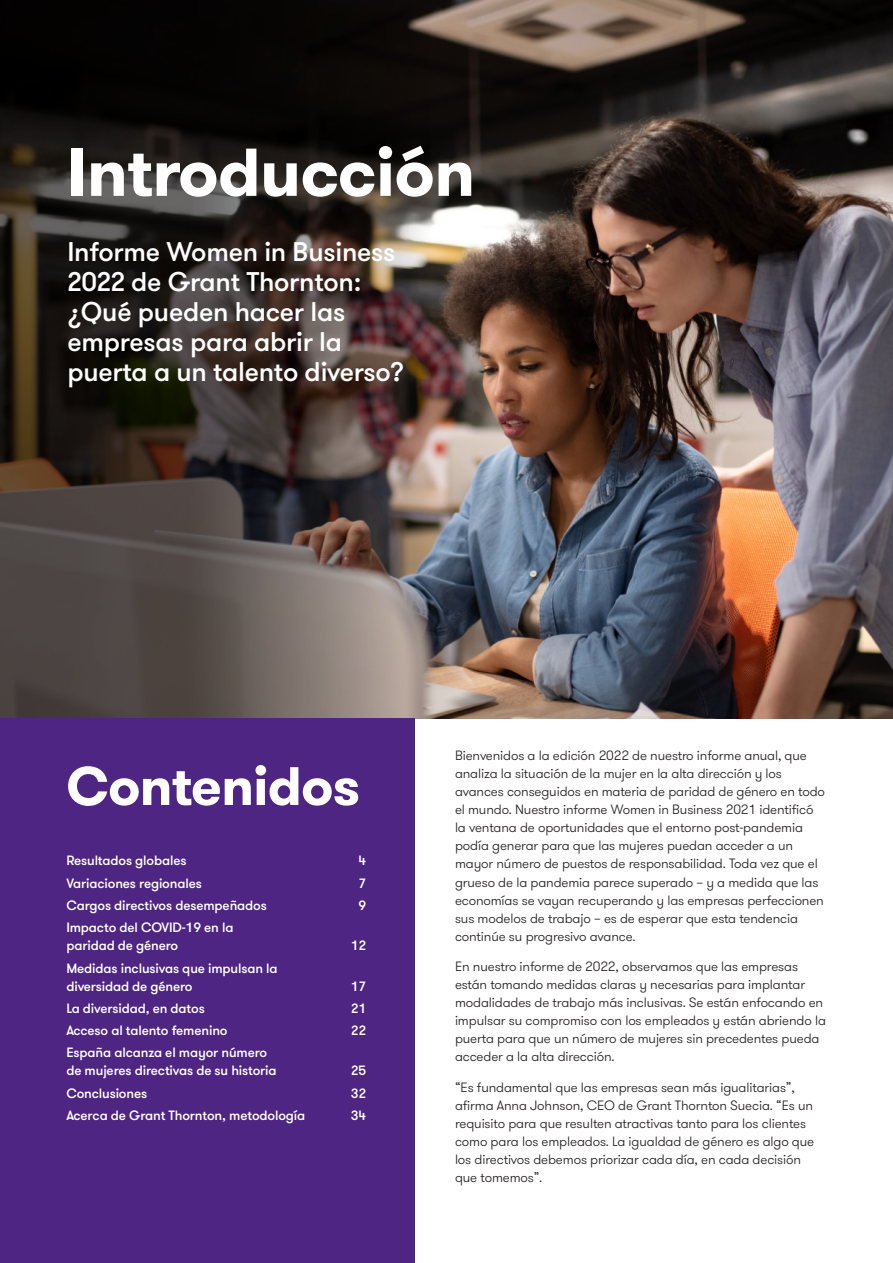
<style>
.page{position:relative;width:893px;height:1263px;background:#fff}
.page>*{position:absolute;margin:0;border:0;box-sizing:border-box;transform-origin:0 0}
._01_Headline_one_Bol{font:700 67.5px "GT Walsheim Pro";letter-spacing:-.01em;color:#fff}
._01_Headline_one_36p{font:700 54px "GT Walsheim Pro";letter-spacing:-.015em;color:#fff}
._03_Headline_three_M{font:500 27px/30px "GT Walsheim Pro";letter-spacing:-.01em;color:#fff}
._11_Body_text{font:300 13.5px/18px "GT Walsheim Pro";letter-spacing:-.01em;color:#231f20}
._11_Body_text-2{font:500 13.5px "GT Walsheim Pro";letter-spacing:-.01em;color:#fff}
</style>
<div class="page">
<img style="left:551px;top:0;width:342px;height:719px">
<img style="left:0;top:0;width:551px;height:719px">
<div style="left:0;top:719px;width:414px;height:544px;background:#4e2582"></div>
<p class="_01_Headline_one_Bol" style="left:67px;top:128px;width:409px">Introducción</p>
<p class="_03_Headline_three_M" style="left:67px;top:238px;width:338px">Informe Women in Business<br>2022 de Grant Thornton: ¿Qué pueden hacer las empresas para abrir la puerta a un talento diverso?</p>
<p class="_01_Headline_one_36p" style="left:66px;top:751px;width:295px">Contenidos</p>
<p class="_11_Body_text-2" style="left:66px;top:852px;width:122px">Resultados globales</p>
<p class="_11_Body_text-2" style="left:359px;top:852px;width:9px">4</p>
<p class="_11_Body_text-2" style="left:66px;top:874px;width:137px">Variaciones regionales</p>
<p class="_11_Body_text-2" style="left:359px;top:874px;width:9px">7</p>
<p class="_11_Body_text-2" style="left:66px;top:897px;width:202px">Cargos directivos desempeñados</p>
<p class="_11_Body_text-2" style="left:359px;top:897px;width:9px">9</p>
<p class="_11_Body_text-2" style="left:66px;top:919px;width:169px">Impacto del COVID-19 en la</p>
<p class="_11_Body_text-2" style="left:66px;top:937px;width:113px">paridad de género</p>
<p class="_11_Body_text-2" style="left:351px;top:937px;width:17px">12</p>
<p class="_11_Body_text-2" style="left:66px;top:959px;width:213px">Medidas inclusivas que impulsan la</p>
<p class="_11_Body_text-2" style="left:66px;top:977px;width:128px">diversidad de género</p>
<p class="_11_Body_text-2" style="left:351px;top:977px;width:17px">17</p>
<p class="_11_Body_text-2" style="left:66px;top:999px;width:140px">La diversidad, en datos</p>
<p class="_11_Body_text-2" style="left:351px;top:999px;width:17px">21</p>
<p class="_11_Body_text-2" style="left:66px;top:1022px;width:163px">Acceso al talento femenino</p>
<p class="_11_Body_text-2" style="left:351px;top:1022px;width:17px">22</p>
<p class="_11_Body_text-2" style="left:66px;top:1044px;width:202px">España alcanza el mayor número</p>
<p class="_11_Body_text-2" style="left:66px;top:1062px;width:212px">de mujeres directivas de su historia</p>
<p class="_11_Body_text-2" style="left:351px;top:1062px;width:17px">25</p>
<p class="_11_Body_text-2" style="left:66px;top:1084px;width:82px">Conclusiones</p>
<p class="_11_Body_text-2" style="left:351px;top:1084px;width:17px">32</p>
<p class="_11_Body_text-2" style="left:66px;top:1106px;width:240px">Acerca de Grant Thornton, metodología</p>
<p class="_11_Body_text-2" style="left:351px;top:1106px;width:17px">34</p>
<p class="_11_Body_text" style="left:455px;top:747px;width:372px">Bienvenidos a la edición 2022 de nuestro informe anual, que analiza la situación de la mujer en la alta dirección y los avances conseguidos en materia de paridad de género en todo el mundo. Nuestro informe Women in Business 2021 identificó la ventana de oportunidades que el entorno post-pandemia podía generar para que las mujeres puedan acceder a un mayor número de puestos de responsabilidad. Toda vez que el grueso de la pandemia parece superado – y a medida que las economías se vayan recuperando y las empresas perfeccionen sus modelos de trabajo – es de esperar que esta tendencia continúe su progresivo avance.</p>
<p class="_11_Body_text" style="left:455px;top:958px;width:372px">En nuestro informe de 2022, observamos que las empresas están tomando medidas claras y necesarias para implantar modalidades de trabajo más inclusivas. Se están enfocando en impulsar su compromiso con los empleados y están abriendo la puerta para que un número de mujeres sin precedentes pueda acceder a la alta dirección.</p>
<p class="_11_Body_text" style="left:455px;top:1079px;width:361px">“Es fundamental que las empresas sean más igualitarias”, afirma Anna Johnson, CEO de Grant Thornton Suecia. “Es un requisito para que resulten atractivas tanto para los clientes como para los empleados. La igualdad de género es algo que los directivos debemos priorizar cada día, en cada decisión que tomemos”.</p>
</div>
